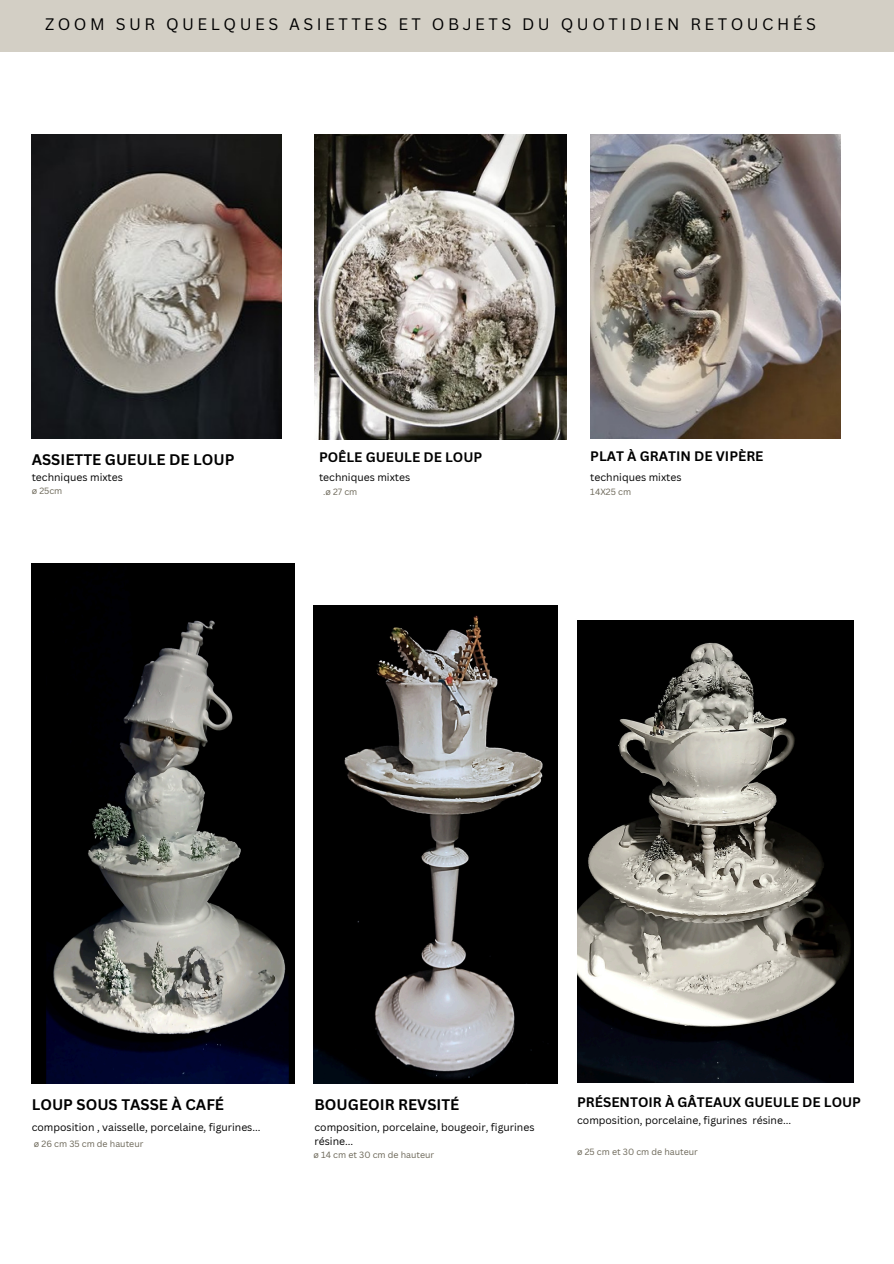
<style>
.page{position:relative;width:894px;height:1264px;background:#fff}
.page>*{position:absolute;margin:0;border:0;box-sizing:border-box;transform-origin:0 0}
.t1{font:16.2px "Canva Sans";letter-spacing:.215em;color:#000}
.t2{font:700 15px "Canva Sans";color:#000}
.t3{font:700 13.5px "Canva Sans";color:#000}
.t4{font:10.35px/13.8px "Canva Sans";color:#000}
.t5{font:8.85px "Canva Sans";color:#6b6657}
</style>
<div class="page">
<img style="left:32px;top:134px;width:249px;height:305px">
<img style="left:32px;top:564px;width:262px;height:519px">
<img style="left:314px;top:134px;width:252px;height:305px">
<img style="left:313px;top:605px;width:244px;height:478px">
<img style="left:577px;top:620px;width:276px;height:462px">
<img style="left:590px;top:134px;width:250px;height:305px">
<div style="left:0;top:0;width:893px;height:51px;background:#d3cfc5"></div>
<p class="t1" style="left:45px;top:13px;width:772px">ZOOM SUR QUELQUES ASIETTES ET OBJETS DU QUOTIDIEN RETOUCHÉS</p>
<p class="t2" style="left:32px;top:448px;width:204px">ASSIETTE GUEULE DE LOUP</p>
<h4 class="t3" style="left:319px;top:448px;width:165px">POÊLE GUEULE DE LOUP</h4>
<p class="t3" style="left:590px;top:446px;width:175px">PLAT À GRATIN DE VIPÈRE</p>
<h4 class="t4" style="left:32px;top:470px;width:93px">techniques mixtes</h4>
<p class="t4" style="left:319px;top:470px;width:93px">techniques mixtes</p>
<h3 class="t4" style="left:590px;top:470px;width:93px">techniques mixtes</h3>
<p class="t5" style="left:32px;top:485px;width:32px">ø 25cm</p>
<h1 class="t5" style="left:323px;top:485px;width:36px">.ø 27 cm</h1>
<p class="t5" style="left:590px;top:485px;width:42px">14X25 cm</p>
<h2 class="t2" style="left:32px;top:1093px;width:194px">LOUP SOUS TASSE À CAFÉ</h2>
<h3 class="t4" style="left:32px;top:1119px;width:230px">composition , vaisselle, porcelaine, figurines...</h3>
<h4 class="t5" style="left:34px;top:1137px;width:111px">ø 26 cm 35 cm de hauteur</h4>
<h1 class="t2" style="left:314px;top:1093px;width:146px">BOUGEOIR REVSITÉ</h1>
<p class="t4" style="left:314px;top:1119px;width:221px">composition, porcelaine, bougeoir, figurines résine...</p>
<p class="t5" style="left:313px;top:1148px;width:122px">ø 14 cm et 30 cm de hauteur</p>
<p class="t3" style="left:577px;top:1092px;width:285px">PRÉSENTOIR À GÂTEAUX GUEULE DE LOUP</p>
<h1 class="t4" style="left:577px;top:1112px;width:215px">composition, porcelaine, figurines résine...</h1>
<h4 class="t5" style="left:577px;top:1145px;width:122px">ø 25 cm et 30 cm de hauteur</h4>
</div>
